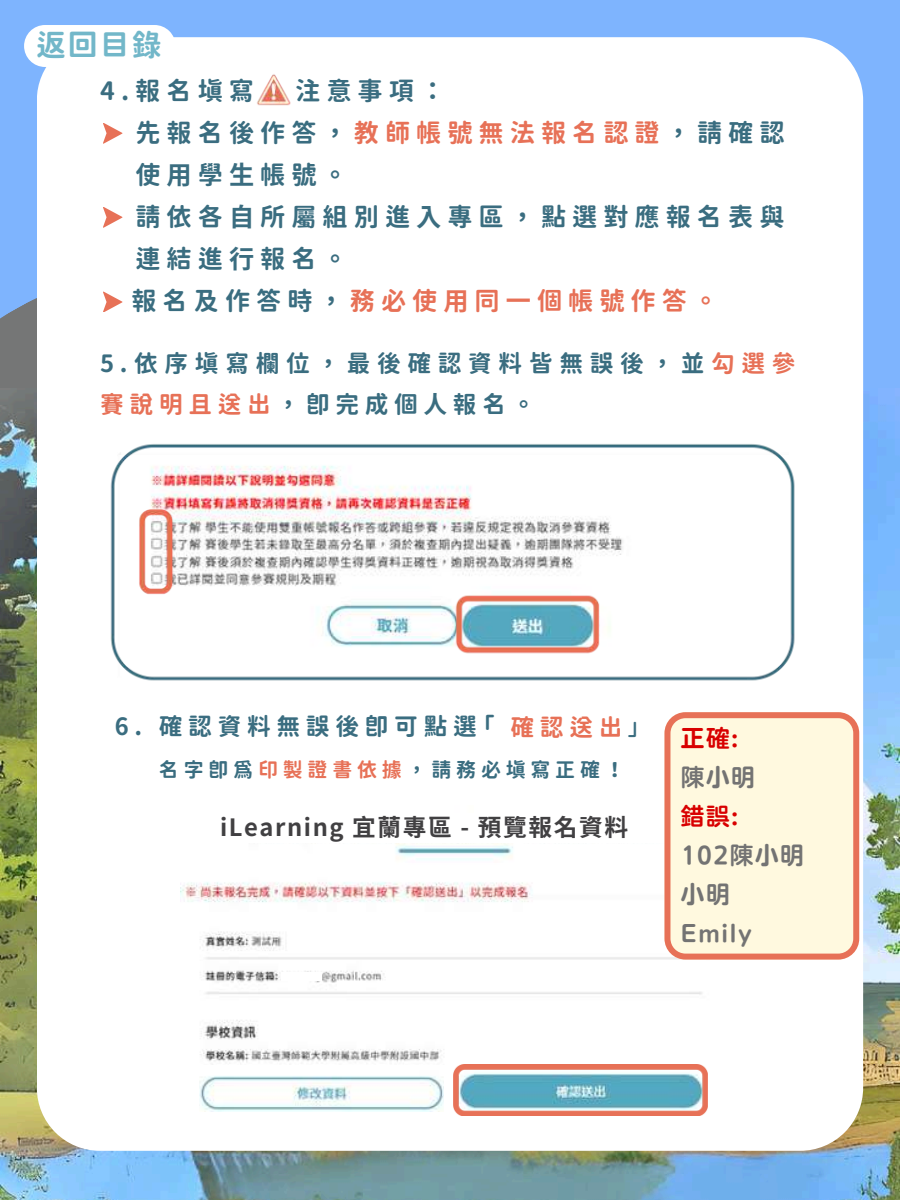
<style>
.page{position:relative;width:900px;height:1200px;background:#7eb4fe}
.page>*{position:absolute;margin:0;border:0;box-sizing:border-box;transform-origin:0 0}
.t1{font:30px "Gen Sen Rounded TW B";color:#72b7c9}
.t2{font:25.2px/42px "Gen Sen Rounded TW B";letter-spacing:.235em;color:#3a6d80}
.t3{font:23.8px/40.4px "Gen Sen Rounded TW B";letter-spacing:.28em;color:#3a6d80}
.t4{font:700 23.8px "Noto Sans TC";letter-spacing:.065em;color:#414042}
.t5{font:23.8px "Gen Sen Rounded TW B";letter-spacing:.24em;color:#3a6d80}
.t6{font:23.8px "Gen Sen Rounded TW B";color:#e77157}
.t7{font:23.6px/39px "Nud Motoya Maru Std W5";letter-spacing:.07em;color:#737373}
.t8{font:23.6px "Nud Motoya Maru Std W5";color:#d80000}
.t9{font:20px "Gen Sen Rounded TW B";letter-spacing:.24em;color:#3a6d80}
.s1{color:#e77157}
.s2{font-family:"Noto Sans CJ Ksc";font-weight:700}
.s3{font-family:"Noto Sans CJ Ksc";font-weight:700;color:#e77157}
.s4{font-family:"Gen Sen Rounded TW M";color:#3a6d80}
</style>
<div class="page">
<svg style="left:0;top:298px;width:37px;height:91px;background:#757c84"></svg>
<img style="left:0;top:389px;width:900px;height:811px">
<div style="left:37px;top:37px;width:826px;height:1114px;background:#fff"></div>
<svg style="left:103px;top:123px;width:19px;height:21px"></svg>
<svg style="left:103px;top:207px;width:19px;height:21px"></svg>
<svg style="left:103px;top:292px;width:19px;height:20px"></svg>
<img style="left:247px;top:65px;width:53px;height:49px">
<img style="left:102px;top:435px;width:702px;height:255px">
<img style="left:199px;top:1071px;width:245px;height:40px">
<img style="left:180px;top:805px;width:539px;height:260px">
<div style="left:228px;top:813px;width:437px;height:30px;background:#fff"></div>
<div style="left:281px;top:973px;width:40px;height:8px;background:#fff"></div>
<img style="left:454px;top:1065px;width:253px;height:51px">
<div style="left:24px;top:25px;width:152px;height:42px;background:#fff"></div>
<svg style="left:664px;top:712px;width:195px;height:248px;background:#fcebd1"></svg>
<p class="t1" style="left:36px;top:30px;width:127px">返回目錄</p>
<p class="t2" style="left:131px;top:70px;width:655px;text-indent:164px">注意事項：<br>先報名後作答，<span class="s1">教師帳號無法報名認證</span>，請確認使<span class="s2">⽤</span>學<span class="s2">⽣</span>帳號。<br>請依各<span class="s2">⾃</span>所屬組別進<span class="s2">⼊</span>專區，點選對應報名表與連結進<span class="s2">⾏</span>報名。<br>報名及作答時，<span class="s1">務必使</span><span class="s3">⽤</span><span class="s1">同</span><span class="s3">⼀</span><span class="s1">個帳號作答。</span></p>
<p class="t2" style="left:100px;top:70px;width:155px">4.報名填寫</p>
<p class="t3" style="left:100px;top:343px;width:697px">5.依序填寫欄位，最後確認資料皆無誤後，並<span class="s1">勾選參賽説明且送出</span>，即完成個<span class="s2">⼈</span>報名。</p>
<p class="t5" style="left:115px;top:714px;width:381px">6. 確認資料無誤後即可點選「</p>
<p class="t6" style="left:511px;top:715px;width:131px">確認送出<span class="s4">」</span></p>
<p class="t9" style="left:159px;top:759px;width:467px">名字即為<span class="s1">印製證書依據</span>，請務必填寫正確！</p>
<p class="t4" style="left:220px;top:809px;width:410px">iLearning 宜蘭專區 - 預覽報名資料</p>
<p class="t8" style="left:681px;top:727px;width:59px">正確:</p>
<p class="t7" style="left:681px;top:758px;width:75px">陳小明</p>
<p class="t8" style="left:681px;top:805px;width:59px">錯誤:</p>
<p class="t7" style="left:681px;top:836px;width:124px">102陳小明小明<br>Emily</p>
</div>
